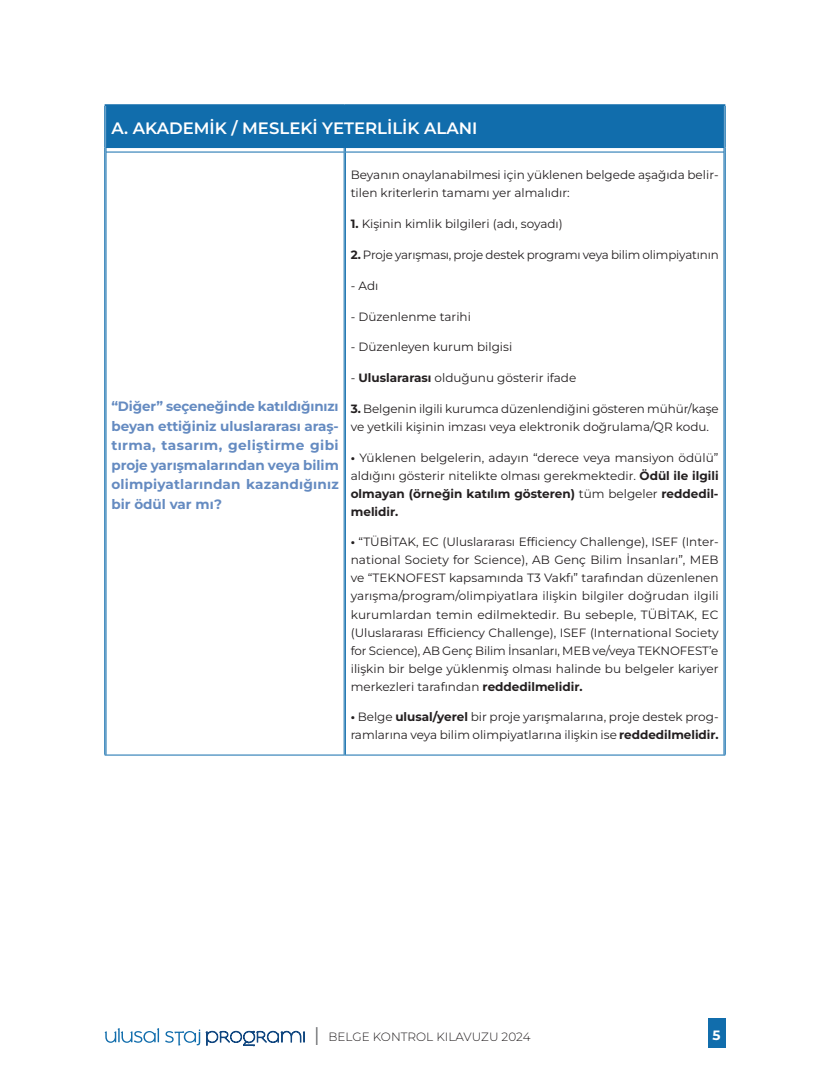
<style>
.page{position:relative;width:830px;height:1085px;background:#fff}
.page>*{position:absolute;margin:0;border:0;box-sizing:border-box;transform-origin:0 0}
.TR_gövde{font:300 25.5px "Montserrat";color:#6c6d70}
.TR_başlık_3{font:600 16.5px "Montserrat";color:#fff}
.soru{font:700 13.5px/19.5px "Montserrat";letter-spacing:.015em;color:#658bc1;text-align:justify}
.t1{font:700 13.5px "Montserrat";color:#fff}
.cevap{font:12px/18px "Montserrat";color:#231f20}
.t2{font:300 12px "Montserrat";color:#231f20}
.s1{font-weight:700}
</style>
<div class="page">
<div style="left:105px;top:105px;width:619px;height:42px;background:#116dac"></div>
<hr style="left:105px;top:106px;width:1px;height:41px;background:#fff">
<hr style="left:105px;top:104px;width:239px;height:2px;background:#116dac">
<hr style="left:344px;top:104px;width:381px;height:2px;background:#116dac">
<hr style="left:104px;top:106px;width:1px;height:41px;background:#116dac">
<hr style="left:724px;top:106px;width:1px;height:41px;background:#116dac">
<svg style="left:104px;top:147px;width:3px;height:5px"></svg>
<hr style="left:104px;top:152px;width:1px;height:602px;background:#116dac">
<hr style="left:106px;top:152px;width:1px;height:602px;background:#116dac">
<hr style="left:344px;top:152px;width:1px;height:602px;background:#116dac">
<hr style="left:345px;top:152px;width:1px;height:602px;background:#116dac">
<hr style="left:723px;top:152px;width:1px;height:602px;background:#116dac">
<hr style="left:724px;top:152px;width:1px;height:602px;background:#116dac">
<hr style="left:106px;top:147px;width:238px;height:1px;background:#116dac">
<hr style="left:344px;top:147px;width:379px;height:1px;background:#116dac">
<hr style="left:106px;top:152px;width:238px;height:1px;background:#116dac">
<hr style="left:344px;top:152px;width:379px;height:1px;background:#116dac">
<hr style="left:105px;top:754px;width:239px;height:1px;background:#116dac">
<hr style="left:344px;top:754px;width:381px;height:1px;background:#116dac">
<div style="left:707px;top:1018px;width:18px;height:30px;background:#116dac"></div>
<svg style="left:105px;top:1028px;width:54px;height:14px"></svg>
<svg style="left:165px;top:1029px;width:139px;height:17px"></svg>
<p class="TR_başlık_3" style="left:111px;top:117px;width:367px">A. AKADEMİK / MESLEKİ YETERLİLİK ALANI</p>
<p class="soru" style="left:111px;top:396px;width:229px">“Diğer” seçeneğinde katıldığınızı beyan ettiğiniz uluslararası araş&shy;tırma, tasarım, geliştirme gibi proje yarışmalarından veya bilim olimpiyatlarından kazandığınız bir ödül var mı?</p>
<p class="cevap" style="left:350px;top:166px;width:369px">Beyanın onaylanabilmesi için yüklenen belgede aşağıda belir&shy;tilen kriterlerin tamamı yer almalıdır:</p>
<p class="cevap" style="left:350px;top:214px;width:213px"><span class="s1">1.</span> Kişinin kimlik bilgileri (adı, soyadı)</p>
<p class="cevap" style="left:350px;top:245px;width:369px"><span class="s1">2.</span> Proje yarışması, proje destek programı veya bilim olimpiyatının</p>
<p class="cevap" style="left:350px;top:276px;width:29px">- Adı</p>
<p class="cevap" style="left:350px;top:307px;width:122px">- Düzenlenme tarihi</p>
<p class="cevap" style="left:350px;top:337px;width:163px">- Düzenleyen kurum bilgisi</p>
<p class="cevap" style="left:350px;top:368px;width:227px">- <span class="s1">Uluslararası</span> olduğunu gösterir ifade</p>
<p class="cevap" style="left:350px;top:399px;width:369px"><span class="s1">3.</span> Belgenin ilgili kurumca düzenlendiğini gösteren mühür/kaşe ve yetkili kişinin imzası veya elektronik doğrulama/QR kodu.</p>
<p class="cevap" style="left:350px;top:448px;width:369px;text-align:justify"><span class="s1">•</span> Yüklenen belgelerin, adayın “derece veya mansiyon ödülü” aldığını gösterir nitelikte olması gerekmektedir. <span class="s1">Ödül ile ilgili olmayan (örneğin katılım gösteren)</span> tüm belgeler <span class="s1">reddedil&shy;melidir.</span></p>
<p class="cevap" style="left:350px;top:533px;width:369px;text-align:justify"><span class="s1">•</span> “TÜBİTAK, EC (Uluslararası Efficiency Challenge), ISEF (Inter&shy;national Society for Science), AB Genç Bilim İnsanları”, MEB ve “TEKNOFEST kapsamında T3 Vakfı” tarafından düzenlenen yarışma/program/olimpiyatlara ilişkin bilgiler doğrudan ilgili kurumlardan temin edilmektedir. Bu sebeple, TÜBİTAK, EC (Uluslararası Efficiency Challenge), ISEF (International Society for Science), AB Genç Bilim İnsanları, MEB ve/veya TEKNOFEST’e ilişkin bir belge yüklenmiş olması halinde bu belgeler kariyer merkezleri tarafından <span class="s1">reddedilmelidir.</span></p>
<p class="cevap" style="left:350px;top:707px;width:369px"><span class="s1">•</span> Belge <span class="s1">ulusal/yerel</span> bir proje yarışmalarına, proje destek prog&shy;ramlarına veya bilim olimpiyatlarına ilişkin ise <span class="s1">reddedilmelidir.</span></p>
<p class="TR_gövde" style="left:313px;top:1018px;width:9px">I</p>
<p class="t2" style="left:328px;top:1028px;width:203px">BELGE KONTROL KILAVUZU 2024</p>
<p class="t1" style="left:712px;top:1026px;width:10px">5</p>
</div>
